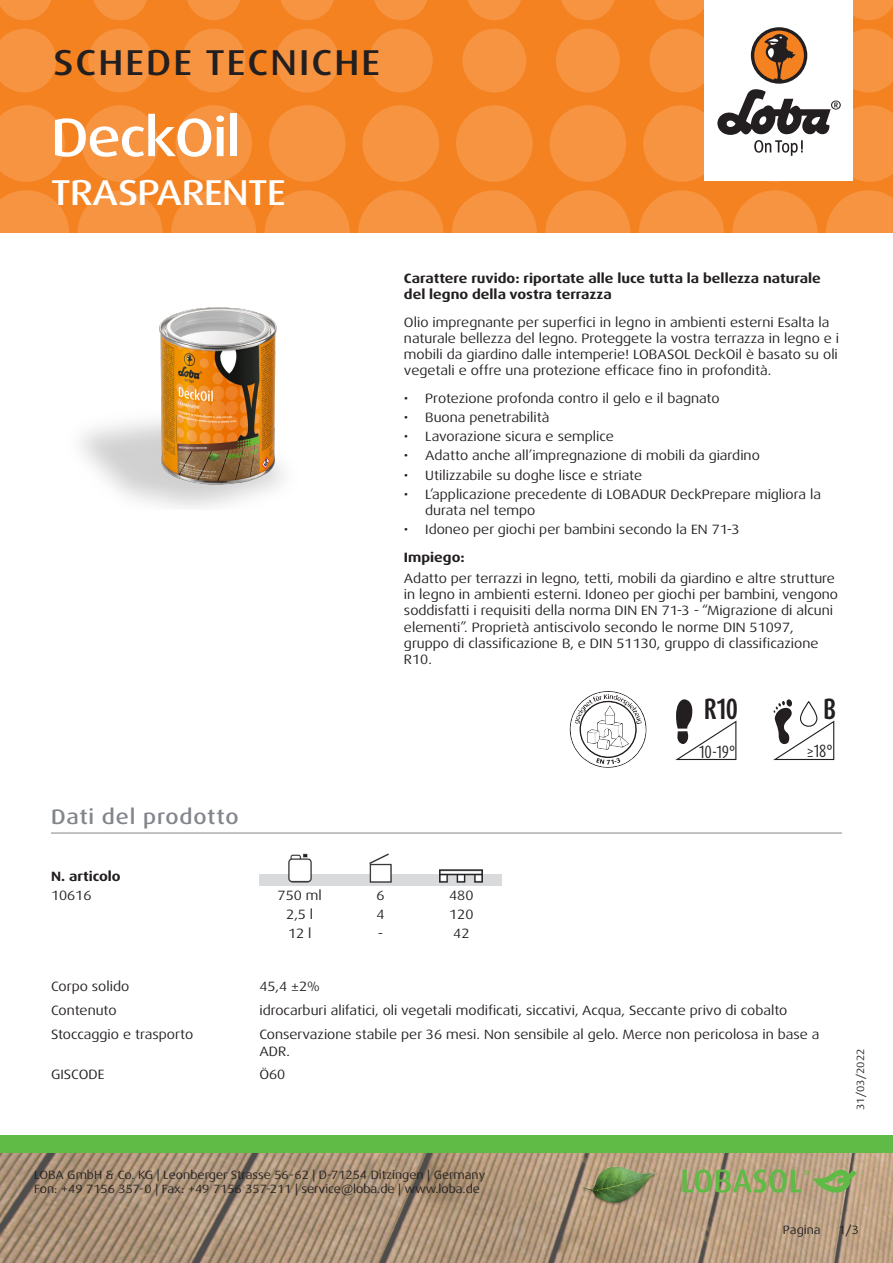
<style>
.page{position:relative;width:893px;height:1263px;background:#fff}
.page>*{position:absolute;margin:0;border:0;box-sizing:border-box;transform-origin:0 0}
.t1{font:500 expanded 54px "Dax Pro";letter-spacing:-.025em;color:#fff}
.t2{font:500 expanded 36px "Dax Pro";letter-spacing:.06em;color:#231f20}
.t3{font:500 expanded 36px "Dax Pro";letter-spacing:-.015em;color:#fff}
.Logos_Erweiterung{font:700 24.15px "Dax Compact OT";color:#231f20}
.Logos_Erweiterung_2{font:700 24.15px "Dax Compact OT";color:#231f20}
.Titel_grau{font:500 expanded 21px "Dax Pro";letter-spacing:.04em;color:#82858b}
.Logos_Erweiterung-2{font:14.55px "Dax Compact OT";color:#231f20}
.Logos_Erweiterung_2-2{font:14.55px "Dax Compact OT";color:#231f20}
.Text{font:expanded 13.5px/16.2px "Dax Pro";color:#231f20}
.Text_Bold{font:700 expanded 13.5px/16.2px "Dax Pro";color:#231f20}
.Text_zentriert{font:expanded 13.5px "Dax Pro";color:#231f20}
.t4{font:expanded 12px/14.4px "Dax Pro";color:#231f20}
.t5{font:expanded 10.5px "Dax Pro";color:#231f20}
</style>
<div class="page">
<div style="left:0;top:0;width:893px;height:233px;background:#f58220"></div>
<svg style="left:0;top:190px;width:69px;height:43px"></svg>
<svg style="left:78px;top:190px;width:85px;height:85px;fill:#f69441"></svg>
<svg style="left:171px;top:190px;width:85px;height:85px;fill:#f69441"></svg>
<svg style="left:265px;top:190px;width:85px;height:85px;fill:#f69441"></svg>
<svg style="left:358px;top:190px;width:85px;height:85px;fill:#f69441"></svg>
<svg style="left:545px;top:190px;width:85px;height:85px;fill:#f69441"></svg>
<svg style="left:452px;top:190px;width:85px;height:85px;fill:#f69441"></svg>
<svg style="left:732px;top:190px;width:85px;height:85px;fill:#f69441"></svg>
<svg style="left:639px;top:190px;width:85px;height:85px;fill:#f69441"></svg>
<svg style="left:826px;top:190px;width:67px;height:43px"></svg>
<svg style="left:0;top:105px;width:65px;height:77px"></svg>
<svg style="left:82px;top:105px;width:76px;height:77px"></svg>
<svg style="left:175px;top:105px;width:77px;height:77px"></svg>
<svg style="left:269px;top:105px;width:76px;height:77px"></svg>
<svg style="left:456px;top:105px;width:77px;height:77px"></svg>
<svg style="left:362px;top:105px;width:77px;height:77px"></svg>
<svg style="left:550px;top:105px;width:76px;height:77px"></svg>
<svg style="left:0;top:29px;width:56px;height:63px"></svg>
<svg style="left:182px;top:29px;width:64px;height:63px"></svg>
<svg style="left:88px;top:29px;width:64px;height:63px"></svg>
<svg style="left:275px;top:29px;width:64px;height:63px"></svg>
<svg style="left:462px;top:29px;width:64px;height:63px"></svg>
<svg style="left:369px;top:29px;width:64px;height:63px"></svg>
<svg style="left:556px;top:29px;width:64px;height:63px"></svg>
<svg style="left:0;top:0;width:51px;height:20px"></svg>
<svg style="left:187px;top:0;width:53px;height:20px"></svg>
<svg style="left:468px;top:0;width:53px;height:20px"></svg>
<svg style="left:655px;top:0;width:49px;height:20px"></svg>
<svg style="left:93px;top:0;width:54px;height:20px"></svg>
<svg style="left:374px;top:0;width:54px;height:20px"></svg>
<svg style="left:281px;top:0;width:53px;height:20px"></svg>
<svg style="left:561px;top:0;width:54px;height:20px"></svg>
<svg style="left:853px;top:0;width:40px;height:20px"></svg>
<img style="left:0;top:1152px;width:893px;height:111px">
<div style="left:0;top:1135px;width:893px;height:17px;background:#60bb46"></div>
<div style="left:704px;top:0;width:149px;height:181px;background:#fff"></div>
<svg style="left:643px;top:29px;width:250px;height:153px"></svg>
<img style="left:578px;top:1161px;width:82px;height:81px">
<svg style="left:682px;top:1169px;width:175px;height:24px;background:#96a96a"></svg>
<hr style="left:51px;top:833px;width:791px;height:1px;background:#82858b">
<img style="left:259px;top:853px;width:243px;height:22px">
<img style="left:259px;top:875px;width:243px;height:10px">
<img style="left:80px;top:272px;width:242px;height:237px">
<svg style="left:570px;top:691px;width:76px;height:77px"></svg>
<svg style="left:675px;top:699px;width:61px;height:61px"></svg>
<svg style="left:773px;top:699px;width:61px;height:61px"></svg>
<svg style="left:800px;top:702px;width:17px;height:24px"></svg>
<div style="left:800px;top:701px;width:17px;height:26px;border:1px solid #231f20;border-radius:8px"></div>
<h2 class="t2" style="left:53px;top:40px;width:328px">SCHEDE TECNICHE</h2>
<p class="t1" style="left:51px;top:103px;width:191px">DeckOil</p>
<h2 class="t3" style="left:51px;top:169px;width:236px">TRASPARENTE</h2>
<p class="Titel_grau" style="left:51px;top:803px;width:189px">Dati del prodotto</p>
<p class="Text_Bold" style="left:404px;top:270px;width:418px">Carattere ruvido: riportate alle luce tutta la bellezza naturale del legno della vostra terrazza</p>
<p class="Text" style="left:404px;top:314px;width:437px">Olio impregnante per superfici in legno in ambienti esterni Esalta la naturale bellezza del legno. Proteggete la vostra terrazza in legno e i mobili da giardino dalle intemperie! LOBASOL DeckOil è basato su oli vegetali e offre una protezione efficace fino in profondità.</p>
<p class="Text" style="left:404px;top:390px;width:317px">• Protezione profonda contro il gelo e il bagnato</p>
<p class="Text" style="left:404px;top:409px;width:147px">• Buona penetrabilità</p>
<p class="Text" style="left:404px;top:428px;width:211px">• Lavorazione sicura e semplice</p>
<p class="Text" style="left:404px;top:448px;width:357px">• Adatto anche all’impregnazione di mobili da giardino</p>
<p class="Text" style="left:404px;top:467px;width:240px">• Utilizzabile su doghe lisce e striate</p>
<p class="Text" style="left:425px;top:486px;width:397px;text-indent:-21px">• L’applicazione precedente di LOBADUR DeckPrepare migliora la durata nel tempo</p>
<p class="Text" style="left:404px;top:521px;width:337px">• Idoneo per giochi per bambini secondo la EN 71-3</p>
<p class="Text_Bold" style="left:404px;top:549px;width:62px">Impiego:</p>
<p class="Text" style="left:404px;top:570px;width:436px">Adatto per terrazzi in legno, tetti, mobili da giardino e altre strutture in legno in ambienti esterni. Idoneo per giochi per bambini, vengono soddisfatti i requisiti della norma DIN EN 71-3 - “Migrazione di alcuni elementi”. Proprietà antiscivolo secondo le norme DIN 51097, gruppo di classificazione B, e DIN 51130, gruppo di classificazione R10.</p>
<p class="Logos_Erweiterung" style="left:704px;top:693px;width:36px">R10</p>
<p class="Logos_Erweiterung-2" style="left:699px;top:742px;width:38px">10-19°</p>
<p class="Logos_Erweiterung_2" style="left:823px;top:693px;width:14px">B</p>
<p class="Logos_Erweiterung_2-2" style="left:807px;top:741px;width:27px">≥18°</p>
<p class="Text_Bold" style="left:51px;top:868px;width:71px">N. articolo</p>
<p class="Text" style="left:51px;top:887px;width:42px">10616</p>
<p class="Text_zentriert" style="left:278px;top:887px;width:46px">750 ml</p>
<p class="Text_zentriert" style="left:377px;top:887px;width:10px">6</p>
<p class="Text_zentriert" style="left:449px;top:887px;width:26px">480</p>
<p class="Text_zentriert" style="left:286px;top:906px;width:28px">2,5 l</p>
<p class="Text_zentriert" style="left:377px;top:906px;width:10px">4</p>
<p class="Text_zentriert" style="left:449px;top:906px;width:26px">120</p>
<p class="Text_zentriert" style="left:288px;top:925px;width:25px">12 l</p>
<p class="Text_zentriert" style="left:378px;top:925px;width:7px">-</p>
<p class="Text_zentriert" style="left:453px;top:925px;width:18px">42</p>
<p class="Text" style="left:51px;top:979px;width:80px">Corpo solido</p>
<p class="Text" style="left:259px;top:979px;width:62px">45,4 ±2%</p>
<p class="Text" style="left:51px;top:1002px;width:67px">Contenuto</p>
<p class="Text" style="left:259px;top:1002px;width:530px">idrocarburi alifatici, oli vegetali modificati, siccativi, Acqua, Seccante privo di cobalto</p>
<p class="Text" style="left:51px;top:1027px;width:144px">Stoccaggio e trasporto</p>
<p class="Text" style="left:259px;top:1027px;width:562px">Conservazione stabile per 36 mesi. Non sensibile al gelo. Merce non pericolosa in base a<br>ADR.</p>
<p class="Text" style="left:51px;top:1066px;width:55px">GISCODE</p>
<p class="Text" style="left:259px;top:1066px;width:28px">Ö60</p>
<p class="t4" style="left:34px;top:1167px;width:453px">LOBA GmbH &amp; Co. KG | Leonberger Strasse 56-62 | D-71254 Ditzingen | Germany<br>Fon: +49 7156 357-0 | Fax: +49 7156 357-211 | service@loba.de | www.loba.de</p>
<p class="t5" style="left:854px;top:1110px;width:63px;rotate:-90deg">31/03/2022</p>
<p class="t4" style="left:783px;top:1223px;width:39px">Pagina</p>
<p class="t4" style="left:838px;top:1223px;width:22px">1/3</p>
</div>
